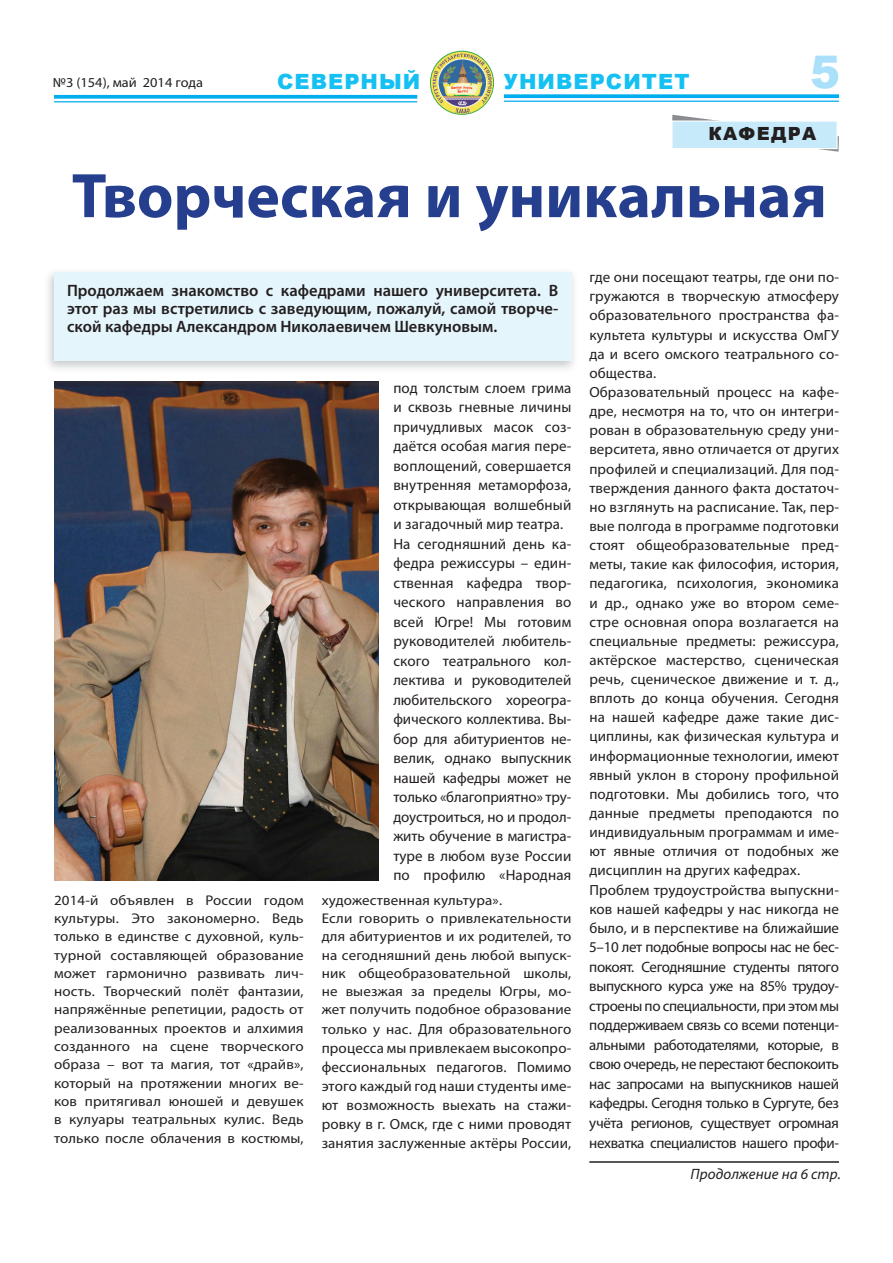
<style>
.page{position:relative;width:893px;height:1263px;background:#fff}
.page>*{position:absolute;margin:0;border:0;box-sizing:border-box;transform-origin:0 0}
.t1{font:700 63.45px "Myriad Pro";color:#253f8e}
.t2{font:900 45px "Arial";color:#aae0f9}
.t3{font:900 21px "Arial";letter-spacing:.05em;color:#15c0f2}
.t4{font:900 18.15px "Arial";letter-spacing:.075em;color:#231f20}
.t5{font:600 16.5px/18px "Myriad Pro";color:#231f20;text-align:justify}
.t6{font:15px/19.5px "Myriad Pro";letter-spacing:.005em;color:#231f20}
.t7{font:italic 15px "Myriad Pro";letter-spacing:.01em;color:#231f20}
.t8{font:14.7px/19.2px "Myriad Pro";letter-spacing:.01em;color:#231f20;text-align:justify}
.t9{font:14.1px/18.3px "Myriad Pro";letter-spacing:.01em;color:#231f20;text-align:justify;scale:1.07 1}
.t10{font:13.65px "Myriad Pro";color:#231f20;scale:1.05 1}
.s1{font-size:14.1px}
.s2{font-size:14.85px}
</style>
<div class="page">
<svg style="left:54px;top:95px;width:363px;height:4px"></svg>
<hr style="left:54px;top:101px;width:363px;height:1px;background:#00aeef">
<svg style="left:504px;top:94px;width:335px;height:4px"></svg>
<hr style="left:504px;top:101px;width:335px;height:1px;background:#00aeef">
<img style="left:430px;top:51px;width:64px;height:63px;border-radius:50%">
<img style="left:430px;top:83px;width:20px;height:29px">
<div style="left:430px;top:51px;width:64px;height:64px;border:1px solid #40ae49;border-radius:50%"></div>
<img style="left:54px;top:382px;width:324px;height:499px">
<svg style="left:672px;top:115px;width:167px;height:37px"></svg>
<div style="left:671px;top:120px;width:167px;height:29px;background:#c6eafa;border:1px solid #fff"></div>
<img style="left:48px;top:272px;width:526px;height:97px">
<div style="left:54px;top:272px;width:517px;height:88px;background:#e5f5fc"></div>
<hr style="left:589px;top:1161px;width:250px;height:2px;background:#231f20">
<p class="t10" style="left:53px;top:74px;width:144px">№3 (154), май 2014 года</p>
<h3 class="t3" style="left:277px;top:66px;width:145px">СЕВЕРНЫЙ</h3>
<h3 class="t3" style="left:504px;top:66px;width:187px">УНИВЕРСИТЕТ</h3>
<h2 class="t2" style="left:810px;top:39px;width:32px">5</h2>
<p class="t4" style="left:708px;top:121px;width:109px">КАФЕДРА</p>
<h1 class="t1" style="left:72px;top:154px;width:757px">Творческая и уникальная</h1>
<p class="t5" style="left:67px;top:281px;width:493px">Продолжаем знакомство с кафедрами нашего университета. В этот раз мы встретились с заведующим, пожалуй, самой творче&shy;ской кафедры Александром Николаевичем Шевкуновым.</p>
<p class="t9" style="left:54px;top:890px;width:235px">2014-й объявлен в России годом культуры. Это закономерно. Ведь только в единстве с духовной, куль&shy;турной составляющей образование может гармонично развивать лич&shy;ность. Творческий полёт фантазии, напряжённые репетиции, радость от реализованных проектов и алхимия созданного на сцене творческого образа – вот та магия, тот «драйв», который на протяжении многих ве&shy;ков притягивал юношей и девушек в кулуары театральных кулис. Ведь только после облачения в костюмы,</p>
<p class="t6" style="left:393px;top:378px;width:179px">под толстым слоем грима и сквозь гневные личины причудливых масок соз&shy;даётся особая магия пере&shy;воплощений, совершается внутренняя метаморфоза, открывающая волшебный и загадочный мир театра.<br>На сегодняшний день ка&shy;федра режиссуры – един&shy;ственная кафедра твор&shy;ческого направления во всей Югре! Мы готовим руководителей любитель&shy;ского театрального кол&shy;лектива и руководителей любительского хореогра&shy;фического коллектива. Вы&shy;бор для абитуриентов не&shy;велик, однако выпускник нашей кафедры может не только «благоприятно» тру&shy;доустроиться, но и продол&shy;жить обучение в магистра&shy;туре в любом вузе России по профилю «Народная</p>
<p class="t9" style="left:322px;top:890px;width:235px;text-align:left">художественная культура».<br>Если говорить о привлекательности для абитуриентов и их родителей, то на сегодняшний день любой выпуск&shy;ник общеобразовательной школы, не выезжая за пределы Югры, мо&shy;жет получить подобное образование</p>
<p class="t8" style="left:322px;top:1019px;width:251px"><span class="s1">только у нас.</span> Для образовательного процесса мы привлекаем высокопро&shy;фессиональных педагогов. Помимо этого каждый год наши студенты име&shy;ют возможность выехать на стажи&shy;ровку в г. Омск, где с ними проводят занятия заслуженные актёры России,</p>
<p class="t8" style="left:589px;top:267px;width:251px;text-align:left">где они посещают театры, где они по&shy;гружаются в творческую атмосферу образовательного пространства фа&shy;культета культуры и искусства ОмГУ да и всего омского театрального со&shy;общества.<br>Образовательный процесс на кафе&shy;дре, несмотря на то, что он интегри&shy;рован в образовательную среду уни&shy;верситета, явно отличается от других профилей и специализаций. Для под&shy;тверждения данного факта достаточ&shy;но взглянуть на расписание. Так, пер&shy;вые полгода в программе подготовки стоят общеобразовательные пред&shy;меты, такие как философия, история, педагогика, психология, экономика и др., однако уже во втором семе&shy;стре основная опора возлагается на специальные предметы: режиссура, актёрское мастерство, сценическая речь, сценическое движение и т. д., вплоть до конца обучения. Сегодня на нашей кафедре даже такие дис&shy;циплины, как физическая культура и информационные технологии, имеют явный уклон в сторону профильной подготовки. Мы добились того, что данные предметы преподаются по индивидуальным программам и име&shy;ют явные отличия от подобных же дисциплин на других кафедрах.<br>Проблем трудоустройства выпускни&shy;ков нашей кафедры у нас никогда не было, и в перспективе на ближай<span class="s2">шие</span></p>
<p class="t6" style="left:589px;top:937px;width:251px;text-align:justify">5–10 лет подобные вопросы нас не бес&shy;покоят. Сегодняшние студенты пятого выпускного курса уже на 85% трудоу&shy;строены по специальности, при этом мы поддерживаем связь со всеми потенци&shy;альными работодателями, которые, в свою очередь, не перестают беспокоить нас запросами на выпускников нашей кафедры. Сегодня только в Сургуте, без учёта регионов, существует огромная нехватка специалистов нашего профи-</p>
<p class="t7" style="left:690px;top:1164px;width:152px">Продолжение на 6 стр.</p>
</div>
